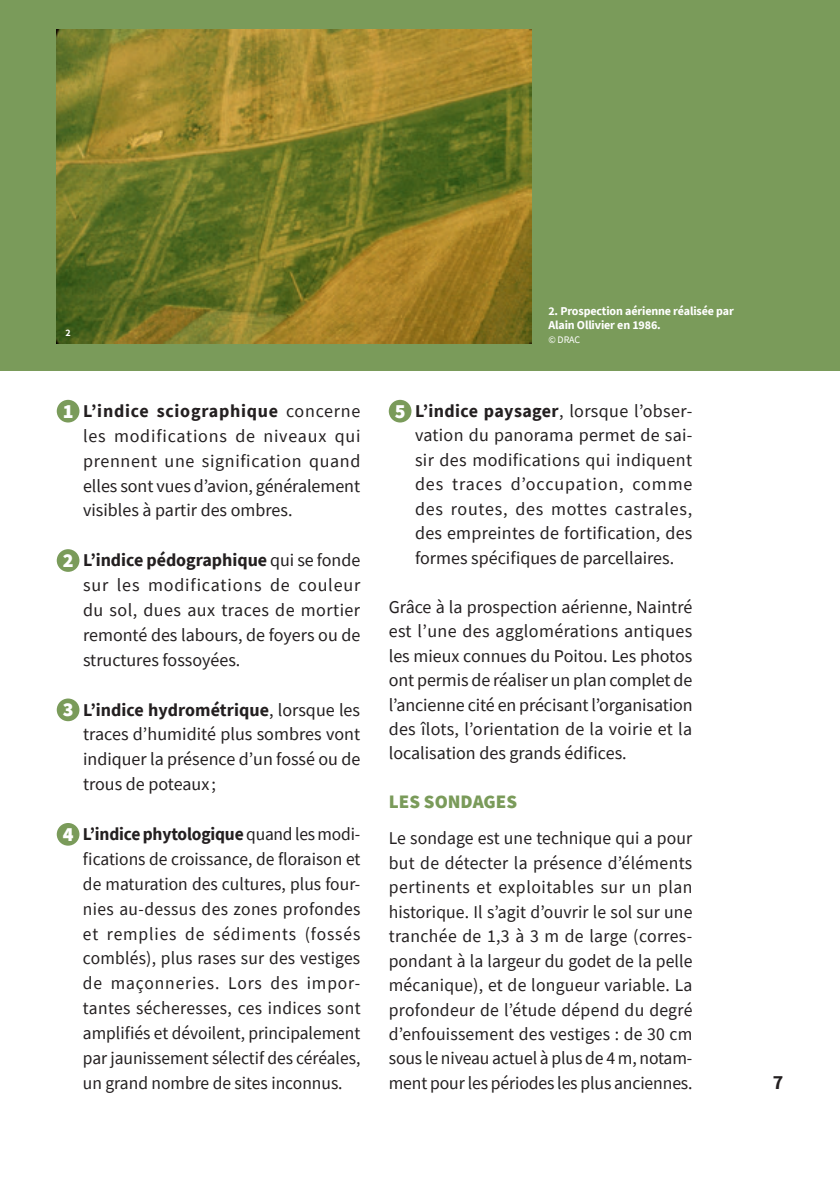
<style>
.page{position:relative;width:840px;height:1191px;background:#fff}
.page>*{position:absolute;margin:0;border:0;box-sizing:border-box;transform-origin:0 0}
.t1{font:700 20px "Source Sans Pro";color:#231f20}
.t2{font:900 19px "Source Sans Pro";color:#7a9b5a}
.t3{font:18px/24.4px "Source Sans Pro";color:#231f20;text-align:justify}
.t4{font:700 12px/14px "Source Sans Pro";letter-spacing:-.01em;color:#fff}
.t5{font:10px "Source Sans Pro";color:#fff}
.t6{font:700 10px "Source Sans Pro";color:#fff}
.s1{font-weight:900;font-size:20px;color:#fff}
.s2{font-weight:700}
</style>
<div class="page">
<div style="left:0;top:0;width:839px;height:370px;background:#7a9b5a"></div>
<img style="left:57px;top:30px;width:474px;height:313px">
<div style="left:57px;top:400px;width:22px;height:22px;background:#7a9b5a;border-radius:50%"></div>
<div style="left:57px;top:549px;width:22px;height:23px;background:#7a9b5a;border-radius:50%"></div>
<div style="left:57px;top:698px;width:22px;height:23px;background:#7a9b5a;border-radius:50%"></div>
<div style="left:57px;top:823px;width:22px;height:22px;background:#7a9b5a;border-radius:50%"></div>
<div style="left:388px;top:400px;width:23px;height:22px;background:#7a9b5a;border-radius:50%"></div>
<p class="t6" style="left:65px;top:325px;width:7px">2</p>
<p class="t3" style="left:83px;top:398px;width:279px;text-indent:-20px"><span class="s1">1</span> <span class="s2">L’indice sciographique</span> concerne les modifications de niveaux qui prennent une signification quand elles sont vues d’avion, généralement visibles à partir des ombres.</p>
<p class="t3" style="left:83px;top:548px;width:279px;text-indent:-20px"><span class="s1">2</span> <span class="s2">L’indice pédographique</span> qui se fonde sur les modifications de couleur du sol, dues aux traces de mortier remonté des labours, de foyers ou de structures fossoyées.</p>
<p class="t3" style="left:83px;top:697px;width:279px;text-indent:-20px"><span class="s1">3</span> <span class="s2">L’indice hydrométrique</span>, lorsque les traces d’humidité plus sombres vont indiquer la présence d’un fossé ou de trous de poteaux ;</p>
<p class="t3" style="left:83px;top:821px;width:279px;text-indent:-20px"><span class="s1">4</span> <span class="s2">L’indice phytologique</span>quand les modi&shy;fications de croissance, de floraison et de maturation des cultures, plus four&shy;nies au-dessus des zones profondes et remplies de sédiments (fossés comblés), plus rases sur des vestiges de maçonneries. Lors des impor&shy;tantes sécheresses, ces indices sont amplifiés et dévoilent, principalement par jaunissement sélectif des céréales, un grand nombre de sites inconnus.</p>
<p class="t4" style="left:548px;top:304px;width:187px">2. Prospection aérienne réalisée par<br>Alain Ollivier en 1986.</p>
<p class="t5" style="left:548px;top:333px;width:33px">© DRAC</p>
<p class="t3" style="left:415px;top:398px;width:279px;text-indent:-20px"><span class="s1">5</span> <span class="s2">L’indice paysager</span>, lorsque l’obser&shy;vation du panorama permet de sai&shy;sir des modifications qui indiquent des traces d’occupation, comme des routes, des mottes castrales, des empreintes de fortification, des formes spécifiques de parcellaires.</p>
<p class="t3" style="left:388px;top:594px;width:305px">Grâce à la prospection aérienne, Naintré est l’une des agglomérations antiques les mieux connues du Poitou. Les photos ont permis de réaliser un plan complet de l’ancienne cité en précisant l’organisation des îlots, l’orientation de la voirie et la localisation des grands édifices.</p>
<p class="t2" style="left:388px;top:789px;width:130px">LES SONDAGES</p>
<p class="t3" style="left:388px;top:826px;width:305px">Le sondage est une technique qui a pour but de détecter la présence d’éléments pertinents et exploitables sur un plan historique. Il s’agit d’ouvrir le sol sur une tranchée de 1,3 à 3 m de large (corres&shy;pondant à la largeur du godet de la pelle mécanique), et de longueur variable. La profondeur de l’étude dépend du degré d’enfouissement des vestiges : de 30 cm sous le niveau actuel à plus de 4 m, notam&shy;ment pour les périodes les plus anciennes.</p>
<p class="t1" style="left:772px;top:1068px;width:12px">7</p>
</div>
